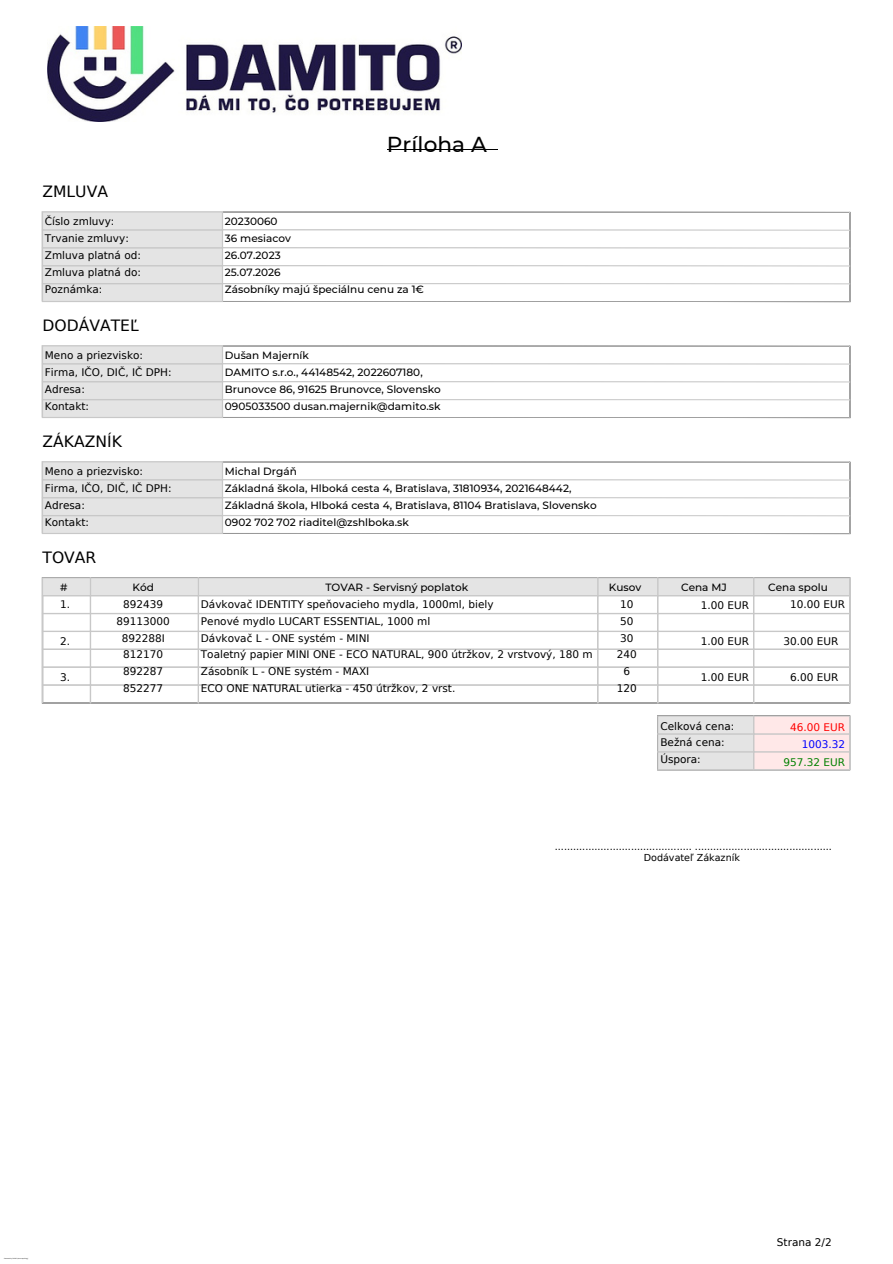
<style>
.page{position:relative;width:893px;height:1264px;background:#fff}
.page>*{position:absolute;margin:0;border:0;box-sizing:border-box;transform-origin:0 0}
.t1{font:500 21.6px "Montserrat";letter-spacing:.005em;color:#000}
.t2{font:15.6px "DejaVu Sans";color:#000}
.t3{font:10.5px/16.8px "DejaVu Sans";color:#000}
.t4{font:500 10.5px/16.8px "Montserrat";letter-spacing:.005em;color:#000}
.t5{font:10.5px/17.5px "DejaVu Sans";color:#008000;text-align:right}
.t6{font:9.6px/11.2px "DejaVu Sans";color:#000;text-align:center}
.s1{color:#f00}
.s2{color:#00f}
</style>
<div class="page">
<img style="left:47px;top:26px;width:414px;height:96px">
<hr style="left:387px;top:149px;width:110px;height:1px;background:#000">
<svg style="left:42px;top:211px;width:808px;height:91px"></svg>
<svg style="left:42px;top:345px;width:808px;height:73px"></svg>
<svg style="left:42px;top:461px;width:808px;height:73px"></svg>
<div style="left:753px;top:751px;width:96px;height:18px;background:#ffe8e8"></div>
<div style="left:753px;top:751px;width:97px;height:19px;border:1px solid #c8c8c8"></div>
<div style="left:657px;top:751px;width:96px;height:18px;background:#e4e4e4"></div>
<div style="left:657px;top:751px;width:97px;height:19px;border:1px solid #c8c8c8"></div>
<div style="left:753px;top:734px;width:96px;height:17px;background:#ffe8e8"></div>
<div style="left:753px;top:733px;width:97px;height:19px;border:1px solid #c8c8c8"></div>
<div style="left:657px;top:734px;width:96px;height:17px;background:#e4e4e4"></div>
<div style="left:657px;top:733px;width:97px;height:19px;border:1px solid #c8c8c8"></div>
<div style="left:753px;top:716px;width:96px;height:18px;background:#ffe8e8"></div>
<div style="left:753px;top:715px;width:97px;height:19px;border:1px solid #c8c8c8"></div>
<div style="left:657px;top:716px;width:96px;height:18px;background:#e4e4e4"></div>
<div style="left:657px;top:715px;width:97px;height:19px;border:1px solid #c8c8c8"></div>
<div style="left:753px;top:684px;width:97px;height:19px;border:1px solid #c8c8c8"></div>
<div style="left:657px;top:684px;width:97px;height:19px;border:1px solid #c8c8c8"></div>
<div style="left:597px;top:684px;width:61px;height:19px;border:1px solid #c8c8c8"></div>
<div style="left:198px;top:684px;width:400px;height:19px;border:1px solid #c8c8c8"></div>
<div style="left:90px;top:684px;width:109px;height:19px;border:1px solid #c8c8c8"></div>
<div style="left:42px;top:684px;width:49px;height:19px;border:1px solid #c8c8c8"></div>
<div style="left:753px;top:666px;width:97px;height:19px;border:1px solid #c8c8c8"></div>
<div style="left:657px;top:666px;width:97px;height:19px;border:1px solid #c8c8c8"></div>
<div style="left:597px;top:666px;width:61px;height:19px;border:1px solid #c8c8c8"></div>
<div style="left:198px;top:666px;width:400px;height:19px;border:1px solid #c8c8c8"></div>
<div style="left:90px;top:666px;width:109px;height:19px;border:1px solid #c8c8c8"></div>
<div style="left:42px;top:666px;width:49px;height:19px;border:1px solid #c8c8c8"></div>
<div style="left:753px;top:648px;width:97px;height:19px;border:1px solid #c8c8c8"></div>
<div style="left:657px;top:648px;width:97px;height:19px;border:1px solid #c8c8c8"></div>
<div style="left:597px;top:648px;width:61px;height:19px;border:1px solid #c8c8c8"></div>
<div style="left:198px;top:648px;width:400px;height:19px;border:1px solid #c8c8c8"></div>
<div style="left:90px;top:648px;width:109px;height:19px;border:1px solid #c8c8c8"></div>
<div style="left:42px;top:648px;width:49px;height:19px;border:1px solid #c8c8c8"></div>
<div style="left:753px;top:631px;width:97px;height:19px;border:1px solid #c8c8c8"></div>
<div style="left:657px;top:631px;width:97px;height:19px;border:1px solid #c8c8c8"></div>
<div style="left:597px;top:631px;width:61px;height:19px;border:1px solid #c8c8c8"></div>
<div style="left:198px;top:631px;width:400px;height:19px;border:1px solid #c8c8c8"></div>
<div style="left:90px;top:631px;width:109px;height:19px;border:1px solid #c8c8c8"></div>
<div style="left:42px;top:631px;width:49px;height:19px;border:1px solid #c8c8c8"></div>
<div style="left:753px;top:613px;width:97px;height:19px;border:1px solid #c8c8c8"></div>
<div style="left:657px;top:613px;width:97px;height:19px;border:1px solid #c8c8c8"></div>
<div style="left:597px;top:613px;width:61px;height:19px;border:1px solid #c8c8c8"></div>
<div style="left:198px;top:613px;width:400px;height:19px;border:1px solid #c8c8c8"></div>
<div style="left:90px;top:613px;width:109px;height:19px;border:1px solid #c8c8c8"></div>
<div style="left:42px;top:613px;width:49px;height:19px;border:1px solid #c8c8c8"></div>
<div style="left:753px;top:595px;width:97px;height:19px;border:1px solid #c8c8c8"></div>
<div style="left:657px;top:595px;width:97px;height:19px;border:1px solid #c8c8c8"></div>
<div style="left:597px;top:595px;width:61px;height:19px;border:1px solid #c8c8c8"></div>
<div style="left:198px;top:595px;width:400px;height:19px;border:1px solid #c8c8c8"></div>
<div style="left:90px;top:595px;width:109px;height:19px;border:1px solid #c8c8c8"></div>
<div style="left:42px;top:595px;width:49px;height:19px;border:1px solid #c8c8c8"></div>
<div style="left:753px;top:577px;width:96px;height:18px;background:#e4e4e4"></div>
<div style="left:753px;top:577px;width:97px;height:19px;border:1px solid #c8c8c8"></div>
<div style="left:657px;top:577px;width:96px;height:18px;background:#e4e4e4"></div>
<div style="left:657px;top:577px;width:97px;height:19px;border:1px solid #c8c8c8"></div>
<div style="left:597px;top:577px;width:60px;height:18px;background:#e4e4e4"></div>
<div style="left:597px;top:577px;width:61px;height:19px;border:1px solid #c8c8c8"></div>
<div style="left:198px;top:577px;width:399px;height:18px;background:#e4e4e4"></div>
<div style="left:198px;top:577px;width:400px;height:19px;border:1px solid #c8c8c8"></div>
<div style="left:90px;top:577px;width:108px;height:18px;background:#e4e4e4"></div>
<div style="left:90px;top:577px;width:109px;height:19px;border:1px solid #c8c8c8"></div>
<div style="left:42px;top:577px;width:48px;height:18px;background:#e4e4e4"></div>
<div style="left:42px;top:577px;width:49px;height:19px;border:1px solid #c8c8c8"></div>
<p class="t2" style="left:42px;top:182px;width:67px">ZMLUVA</p>
<p class="t3" style="left:45px;top:213px;width:98px">Číslo zmluvy:<br>Trvanie zmluvy:<br>Zmluva platná od:<br>Zmluva platná do:<br>Poznámka:</p>
<p class="t2" style="left:42px;top:316px;width:98px">DODÁVATEĽ</p>
<p class="t3" style="left:45px;top:347px;width:100px">Meno a priezvisko:</p>
<p class="t3" style="left:45px;top:364px;width:128px">Firma, IČO, DIČ, IČ DPH:<br>Adresa:</p>
<p class="t3" style="left:45px;top:397px;width:46px">Kontakt:</p>
<p class="t2" style="left:42px;top:432px;width:81px">ZÁKAZNÍK</p>
<p class="t3" style="left:45px;top:463px;width:100px">Meno a priezvisko:</p>
<p class="t3" style="left:45px;top:480px;width:128px">Firma, IČO, DIČ, IČ DPH:<br>Adresa:</p>
<p class="t3" style="left:45px;top:513px;width:46px">Kontakt:</p>
<p class="t2" style="left:42px;top:548px;width:55px">TOVAR</p>
<p class="t4" style="left:60px;top:579px;width:9px">#</p>
<p class="t3" style="left:60px;top:596px;width:11px">1.</p>
<p class="t3" style="left:60px;top:633px;width:11px">2.</p>
<p class="t3" style="left:60px;top:669px;width:11px">3.</p>
<p class="t4" style="left:132px;top:579px;width:23px">Kód</p>
<p class="t3" style="left:117px;top:596px;width:55px;text-align:center">892439<br>89113000<br>892288I<br>812170<br>892287<br>852277</p>
<p class="t1" style="left:387px;top:131px;width:101px">Príloha A</p>
<p class="t4" style="left:225px;top:213px;width:54px">20230060</p>
<p class="t4" style="left:225px;top:230px;width:68px">36 mesiacov</p>
<p class="t4" style="left:225px;top:247px;width:57px">26.07.2023</p>
<p class="t4" style="left:225px;top:263px;width:57px">25.07.2026</p>
<p class="t4" style="left:225px;top:280px;width:201px">Zásobníky majú špeciálnu cenu za 1€</p>
<p class="t4" style="left:225px;top:347px;width:86px">Dušan Majerník</p>
<p class="t4" style="left:225px;top:364px;width:217px">DAMITO s.r.o., 44148542, 2022607180,<br>Brunovce 86, 91625 Brunovce, Slovensko<br>0905033500 dusan.majernik@damito.sk</p>
<p class="t4" style="left:225px;top:463px;width:74px">Michal Drgáň</p>
<p class="t4" style="left:225px;top:479px;width:373px">Základná škola, Hlboká cesta 4, Bratislava, 31810934, 2021648442,<br>Základná škola, Hlboká cesta 4, Bratislava, 81104 Bratislava, Slovensko<br>0902 702 702 riaditel@zshlboka.sk</p>
<p class="t4" style="left:325px;top:579px;width:144px">TOVAR - Servisný poplatok</p>
<p class="t3" style="left:201px;top:596px;width:294px">Dávkovač IDENTITY speňovacieho mydla, 1000ml, biely</p>
<p class="t3" style="left:201px;top:612px;width:231px">Penové mydlo LUCART ESSENTIAL, 1000 ml</p>
<p class="t3" style="left:201px;top:629px;width:170px">Dávkovač L - ONE systém - MINI</p>
<p class="t3" style="left:201px;top:646px;width:393px">Toaletný papier MINI ONE - ECO NATURAL, 900 útržkov, 2 vrstvový, 180 m<br>Zásobník L - ONE systém - MAXI</p>
<p class="t3" style="left:201px;top:680px;width:256px">ECO ONE NATURAL utierka - 450 útržkov, 2 vrst.</p>
<p class="t4" style="left:608px;top:579px;width:34px">Kusov</p>
<p class="t3" style="left:620px;top:596px;width:15px">10</p>
<p class="t3" style="left:620px;top:612px;width:15px">50</p>
<p class="t3" style="left:620px;top:629px;width:15px">30</p>
<p class="t3" style="left:616px;top:646px;width:22px">240</p>
<p class="t3" style="left:623px;top:663px;width:8px">6</p>
<p class="t3" style="left:616px;top:680px;width:22px">120</p>
<p class="t4" style="left:681px;top:579px;width:47px">Cena MJ</p>
<p class="t3" style="left:700px;top:597px;width:50px">1.00 EUR</p>
<p class="t3" style="left:700px;top:633px;width:50px">1.00 EUR</p>
<p class="t3" style="left:700px;top:669px;width:50px">1.00 EUR</p>
<p class="t3" style="left:660px;top:717px;width:75px">Celková cena:<br>Bežná cena:<br>Úspora:</p>
<p class="t4" style="left:768px;top:579px;width:61px">Cena spolu</p>
<p class="t3" style="left:790px;top:596px;width:56px">10.00 EUR</p>
<p class="t3" style="left:783px;top:633px;width:56px">30.00 EUR</p>
<p class="t3" style="left:790px;top:669px;width:50px">6.00 EUR</p>
<p class="t5" style="left:783px;top:718px;width:63px"><span class="s1">46.00 EUR<br></span><span class="s2">1003.32<br></span>957.32 EUR</p>
<p class="t6" style="left:555px;top:841px;width:278px">............................................. .............................................<br>Dodávateľ Zákazník</p>
<p class="t3" style="left:776px;top:1233px;width:56px">Strana 2/2</p>
</div>
